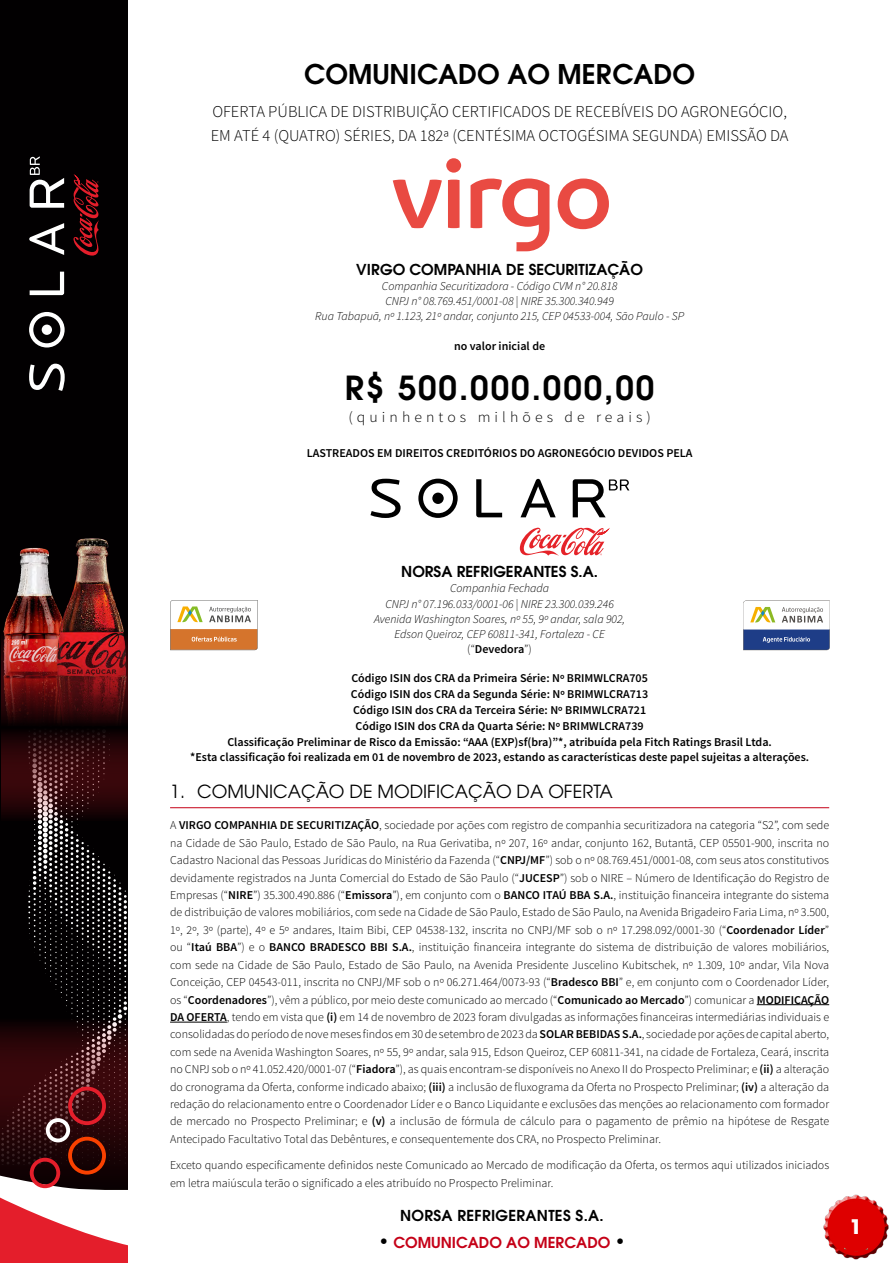
<style>
.page{position:relative;width:893px;height:1263px;background:#fff}
.page>*{position:absolute;margin:0;border:0;box-sizing:border-box;transform-origin:0 0}
.VALOR{font:600 33px "ITC Avant Garde Pro";letter-spacing:.06em;color:#000}
.TIPO_DE_ANUNCIO{font:600 27px "ITC Avant Garde Pro";color:#000}
.t1{font:700 19.95px "ITC Avant Garde Pro";color:#fff}
.TITULOS{font:18px "ITC Avant Garde Pro";color:#000}
.TIPO_DE_OFERTA{font:300 16.5px/24px "Source Sans Pro";color:#000}
.NOME_DO_FUNDO{font:600 15px "ITC Avant Garde Pro";color:#000}
.EXTENSO{font:300 15px "Source Sans Pro";letter-spacing:.26em;color:#000;scale:1.05 1}
.NOME_DO_FUNDO-2{font:600 15px "ITC Avant Garde Pro";letter-spacing:.02em;color:#000}
.t2{font:600 15px "ITC Avant Garde Pro";color:#c50117}
.t3{font:300 12px/17.4px "Source Sans Pro";color:#000;text-align:justify}
.CODIGO_ISIN{font:600 12px "Source Sans Pro";color:#000}
.t4{font:italic 300 12px/15.1px "Source Sans Pro";color:#000;text-align:center}
.s1{font-weight:300}
.s2{font-weight:600}
.s3{font-size:18px;color:#000}
</style>
<div class="page">
<div style="left:0;top:0;width:128px;height:1263px;background:#020001"></div>
<img style="left:3px;top:547px;width:51px;height:84px">
<img style="left:54px;top:538px;width:70px;height:93px">
<img style="left:1px;top:631px;width:127px;height:94px">
<svg style="left:0;top:730px;width:128px;height:533px"></svg>
<svg style="left:29px;top:364px;width:36px;height:27px"></svg>
<svg style="left:30px;top:272px;width:34px;height:23px"></svg>
<svg style="left:29px;top:223px;width:35px;height:32px"></svg>
<svg style="left:30px;top:156px;width:34px;height:52px"></svg>
<svg style="left:29px;top:312px;width:36px;height:35px"></svg>
<div style="left:42px;top:325px;width:10px;height:10px;background:#fff;border-radius:50%"></div>
<svg style="left:73px;top:174px;width:26px;height:82px"></svg>
<img style="left:823px;top:1194px;width:66px;height:66px">
<div style="left:833px;top:1201px;width:47px;height:50px;background:#de0000;border-radius:50%"></div>
<hr style="left:170px;top:807px;width:659px;height:1px;background:#c50117">
<hr style="left:757px;top:1004px;width:72px;height:1px;background:#000">
<hr style="left:170px;top:1022px;width:57px;height:1px;background:#000">
<svg style="left:393px;top:180px;width:49px;height:48px"></svg>
<svg style="left:446px;top:158px;width:15px;height:15px"></svg>
<svg style="left:448px;top:180px;width:12px;height:48px"></svg>
<svg style="left:558px;top:179px;width:51px;height:50px"></svg>
<svg style="left:471px;top:178px;width:78px;height:73px"></svg>
<svg style="left:370px;top:479px;width:31px;height:39px"></svg>
<svg style="left:476px;top:479px;width:26px;height:38px"></svg>
<svg style="left:520px;top:479px;width:36px;height:38px"></svg>
<svg style="left:573px;top:479px;width:56px;height:38px"></svg>
<svg style="left:418px;top:479px;width:40px;height:39px"></svg>
<div style="left:432px;top:493px;width:12px;height:11px;background:#000;border-radius:50%"></div>
<svg style="left:520px;top:527px;width:90px;height:29px"></svg>
<svg style="left:170px;top:600px;width:88px;height:50px"></svg>
<svg style="left:743px;top:601px;width:87px;height:49px"></svg>
<p class="TIPO_DE_ANUNCIO" style="left:304px;top:56px;width:392px">COMUNICADO AO MERCADO</p>
<p class="TIPO_DE_OFERTA" style="left:211px;top:99px;width:579px">OFERTA PÚBLICA DE DISTRIBUIÇÃO CERTIFICADOS DE RECEBÍVEIS DO AGRONEGÓCIO,<br>EM ATÉ 4 (QUATRO) SÉRIES, DA 182ª (CENTÉSIMA OCTOGÉSIMA SEGUNDA) EMISSÃO DA</p>
<p class="NOME_DO_FUNDO" style="left:356px;top:259px;width:288px">VIRGO COMPANHIA DE SECURITIZAÇÃO</p>
<p class="t4" style="left:382px;top:278px;width:237px">Companhia Securitizadora - Código CVM n° 20.818</p>
<p class="t4" style="left:385px;top:294px;width:230px">CNPJ n° 08.769.451/0001-08 | NIRE 35.300.340.949</p>
<p class="t4" style="left:315px;top:309px;width:370px">Rua Tabapuã, nº 1.123, 21º andar, conjunto 215, CEP 04533-004, São Paulo - SP</p>
<p class="CODIGO_ISIN" style="left:454px;top:339px;width:93px">no valor inicial de</p>
<p class="VALOR" style="left:345px;top:366px;width:311px">R$ 500.000.000,00</p>
<p class="EXTENSO" style="left:348px;top:408px;width:290px">(quinhentos milhões de reais)</p>
<p class="CODIGO_ISIN" style="left:307px;top:445px;width:387px">LASTREADOS EM DIREITOS CREDITÓRIOS DO AGRONEGÓCIO DEVIDOS PELA</p>
<p class="NOME_DO_FUNDO" style="left:401px;top:562px;width:198px">NORSA REFRIGERANTES S.A.</p>
<p class="t4" style="left:450px;top:581px;width:101px">Companhia Fechada</p>
<p class="t4" style="left:385px;top:596px;width:230px">CNPJ n° 07.196.033/0001-06 | NIRE 23.300.039.246</p>
<p class="t4" style="left:374px;top:611px;width:253px">Avenida Washington Soares, nº 55, 9º andar, sala 902,<br>Edson Queiroz, CEP 60811-341, Fortaleza - CE</p>
<p class="CODIGO_ISIN" style="left:467px;top:642px;width:66px"><span class="s1">(“</span>Devedora<span class="s1">”)</span></p>
<p class="CODIGO_ISIN" style="left:351px;top:670px;width:298px">Código ISIN dos CRA da Primeira Série: Nº BRIMWLCRA705</p>
<p class="CODIGO_ISIN" style="left:351px;top:686px;width:299px">Código ISIN dos CRA da Segunda Série: Nº BRIMWLCRA713</p>
<p class="CODIGO_ISIN" style="left:353px;top:702px;width:295px">Código ISIN dos CRA da Terceira Série: Nº BRIMWLCRA721</p>
<p class="CODIGO_ISIN" style="left:356px;top:718px;width:290px">Código ISIN dos CRA da Quarta Série: Nº BRIMWLCRA739</p>
<p class="CODIGO_ISIN" style="left:227px;top:734px;width:546px">Classificação Preliminar de Risco da Emissão: “AAA (EXP)sf(bra)”*, atribuída pela Fitch Ratings Brasil Ltda.</p>
<p class="CODIGO_ISIN" style="left:190px;top:750px;width:620px">*Esta classificação foi realizada em 01 de novembro de 2023, estando as características deste papel sujeitas a alterações.</p>
<p class="TITULOS" style="left:170px;top:780px;width:444px">1. COMUNICAÇÃO DE MODIFICAÇÃO DA OFERTA</p>
<p class="t3" style="left:170px;top:817px;width:661px">A <span class="s2">VIRGO COMPANHIA DE SECURITIZAÇÃO</span>, sociedade por ações com registro de companhia securitizadora na categoria “S2”, com sede na Cidade de São Paulo, Estado de São Paulo, na Rua Gerivatiba, nº 207, 16º andar, conjunto 162, Butantã, CEP 05501-900, inscrita no Cadastro Nacional das Pessoas Jurídicas do Ministério da Fazenda (“<span class="s2">CNPJ/MF</span>”) sob o nº 08.769.451/0001-08, com seus atos constitutivos devidamente registrados na Junta Comercial do Estado de São Paulo (“<span class="s2">JUCESP</span>”) sob o NIRE – Número de Identificação do Registro de Empresas (“<span class="s2">NIRE</span>”) 35.300.490.886 (“<span class="s2">Emissora</span>”), em conjunto com o <span class="s2">BANCO ITAÚ BBA S.A.</span>, instituição financeira integrante do sistema de distribuição de valores mobiliários, com sede na Cidade de São Paulo, Estado de São Paulo, na Avenida Brigadeiro Faria Lima, nº 3.500, 1º, 2º, 3º (parte), 4º e 5º andares, Itaim Bibi, CEP 04538-132, inscrita no CNPJ/MF sob o nº 17.298.092/0001-30 (“<span class="s2">Coordenador Líder</span>” ou “<span class="s2">Itaú BBA</span>”) e o <span class="s2">BANCO BRADESCO BBI S.A.</span>, instituição financeira integrante do sistema de distribuição de valores mobiliários, com sede na Cidade de São Paulo, Estado de São Paulo, na Avenida Presidente Juscelino Kubitschek, nº 1.309, 10º andar, Vila Nova Conceição, CEP 04543-011, inscrita no CNPJ/MF sob o nº 06.271.464/0073-93 (“<span class="s2">Bradesco BBI</span>” e, em conjunto com o Coordenador Líder, os “<span class="s2">Coordenadores</span>”), vêm a público, por meio deste comunicado ao mercado (“<span class="s2">Comunicado ao Mercado</span>”) comunicar a <span class="s2">MODIFICAÇÃO DA OFERTA</span>, tendo em vista que <span class="s2">(i)</span> em 14 de novembro de 2023 foram divulgadas as informações financeiras intermediárias individuais e consolidadas do período de nove meses findos em 30 de setembro de 2023 da <span class="s2">SOLAR BEBIDAS S.A.</span>, sociedade por ações de capital aberto, com sede na Avenida Washington Soares, nº 55, 9º andar, sala 915, Edson Queiroz, CEP 60811-341, na cidade de Fortaleza, Ceará, inscrita no CNPJ sob o nº 41.052.420/0001-07 (“<span class="s2">Fiadora</span>”), as quais encontram-se disponíveis no Anexo II do Prospecto Preliminar; e <span class="s2">(ii)</span> a alteração do cronograma da Oferta, conforme indicado abaixo; <span class="s2">(iii)</span> a inclusão de fluxograma da Oferta no Prospecto Preliminar; <span class="s2">(iv)</span> a alteração da redação do relacionamento entre o Coordenador Líder e o Banco Liquidante e exclusões das menções ao relacionamento com formador de mercado no Prospecto Preliminar; e <span class="s2">(v)</span> a inclusão de fórmula de cálculo para o pagamento de prêmio na hipótese de Resgate Antecipado Facultativo Total das Debêntures, e consequentemente dos CRA, no Prospecto Preliminar.</p>
<p class="t3" style="left:170px;top:1157px;width:661px">Exceto quando especificamente definidos neste Comunicado ao Mercado de modificação da Oferta, os termos aqui utilizados iniciados em letra maiúscula terão o significado a eles atribuído no Prospecto Preliminar.</p>
<p class="NOME_DO_FUNDO-2" style="left:400px;top:1205px;width:205px">NORSA REFRIGERANTES S.A.</p>
<p class="t2" style="left:378px;top:1233px;width:249px"><span class="s3">•</span> COMUNICADO AO MERCADO <span class="s3">•</span></p>
<h3 class="t1" style="left:850px;top:1214px;width:14px">1</h3>
</div>
